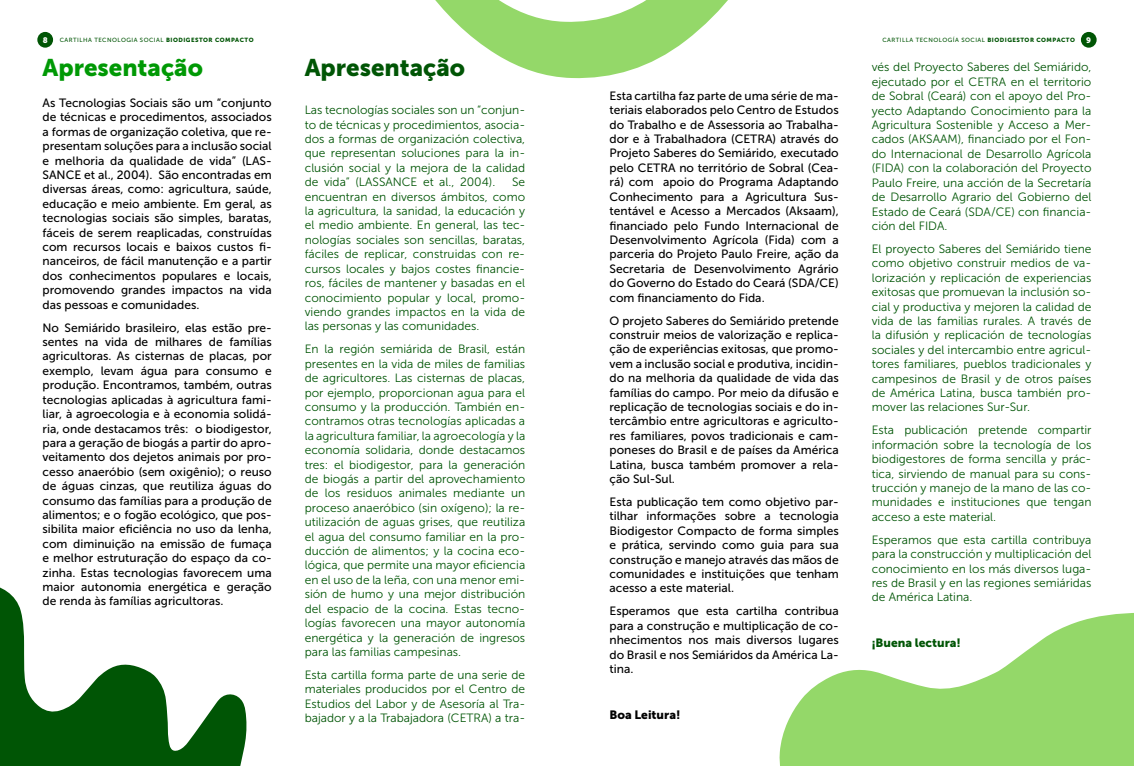
<style>
.page{position:relative;width:1134px;height:766px;background:#fff}
.page>*{position:absolute;margin:0;border:0;box-sizing:border-box;transform-origin:0 0}
.t1{font:24px "Museo Sans 900";color:#009905}
.t2{font:24px "Museo Sans 900";color:#005505}
.t3{font:12px/14.4px "Museo Sans 300";color:#005505;text-align:justify}
.t4{font:12px/14.4px "Museo Sans 500";color:#000;text-align:justify}
.t5{font:12px "Museo Sans 900";color:#005505}
.t6{font:12px "Museo Sans 900";color:#000}
.t7{font:8px "Museo Sans 900";color:#fff}
.t8{font:6px "Museo Sans 500";letter-spacing:.08em;color:#005505}
.s1{font-family:"Museo Sans 900"}
</style>
<div class="page">
<svg style="left:0;top:587px;width:247px;height:178px"></svg>
<svg style="left:435px;top:0;width:293px;height:79px"></svg>
<svg style="left:779px;top:613px;width:355px;height:152px;fill:#94d869"></svg>
<div style="left:37px;top:32px;width:16px;height:16px;background:#005505;border-radius:50%"></div>
<div style="left:1081px;top:32px;width:16px;height:16px;background:#005505;border-radius:50%"></div>
<p class="t7" style="left:43px;top:35px;width:6px">8</p>
<p class="t8" style="left:60px;top:37px;width:195px">CARTILHA TECNOLOGIA SOCIAL <span class="s1">BIODIGESTOR COMPACTO</span></p>
<p class="t8" style="left:882px;top:37px;width:194px">CARTILLA TECNOLOGÍA SOCIAL <span class="s1">BIODIGESTOR COMPACTO</span></p>
<p class="t7" style="left:1086px;top:35px;width:6px">9</p>
<h1 class="t1" style="left:43px;top:54px;width:162px">Apresentação</h1>
<h1 class="t2" style="left:305px;top:54px;width:162px">Apresentação</h1>
<p class="t4" style="left:43px;top:96px;width:231px">As Tecnologias Sociais são um “conjunto de técnicas e procedimentos, associados a formas de organização coletiva, que re&shy;presentam soluções para a inclusão social e melhoria da qualidade de vida” (LAS-SANCE et al., 2004). São encontradas em diversas áreas, como: agricultura, saúde, educação e meio ambiente. Em geral, as tecnologias sociais são simples, baratas, fáceis de serem reaplicadas, construídas com recursos locais e baixos custos fi&shy;nanceiros, de fácil manutenção e a partir dos conhecimentos populares e locais, promovendo grandes impactos na vida das pessoas e comunidades.</p>
<p class="t4" style="left:43px;top:320px;width:231px">No Semiárido brasileiro, elas estão pre&shy;sentes na vida de milhares de famílias agricultoras. As cisternas de placas, por exemplo, levam água para consumo e produção. Encontramos, também, outras tecnologias aplicadas à agricultura fami&shy;liar, à agroecologia e à economia solidá&shy;ria, onde destacamos três: o biodigestor, para a geração de biogás a partir do apro&shy;veitamento dos dejetos animais por pro&shy;cesso anaeróbio (sem oxigênio); o reuso de águas cinzas, que reutiliza águas do consumo das famílias para a produção de alimentos; e o fogão ecológico, que pos&shy;sibilita maior eficiência no uso da lenha, com diminuição na emissão de fumaça e melhor estruturação do espaço da co&shy;zinha. Estas tecnologias favorecem uma maior autonomia energética e geração de renda às famílias agricultoras.</p>
<p class="t3" style="left:305px;top:103px;width:222px">Las tecnologías sociales son un “conjun&shy;to de técnicas y procedimientos, asocia&shy;dos a formas de organización colectiva, que representan soluciones para la in&shy;clusión social y la mejora de la calidad de vida” (LASSANCE et al., 2004).</p>
<p class="t3" style="left:305px;top:175px;width:222px;text-indent:207px">Se encuentran en diversos ámbitos, como la agricultura, la sanidad, la educación y el medio ambiente. En general, las tec&shy;nologías sociales son sencillas, baratas, fáciles de replicar, construidas con re&shy;cursos locales y bajos costes financie&shy;ros, fáciles de mantener y basadas en el conocimiento popular y local, promo&shy;viendo grandes impactos en la vida de las personas y las comunidades.</p>
<p class="t3" style="left:305px;top:342px;width:222px">En la región semiárida de Brasil, están presentes en la vida de miles de familias de agricultores. Las cisternas de placas, por ejemplo, proporcionan agua para el consumo y la producción. También en&shy;contramos otras tecnologías aplicadas a la agricultura familiar, la agroecología y la economía solidaria, donde destacamos tres: el biodigestor, para la generación de biogás a partir del aprovechamiento de los residuos animales mediante un proceso anaeróbico (sin oxígeno); la re&shy;utilización de aguas grises, que reutiliza el agua del consumo familiar en la pro&shy;ducción de alimentos; y la cocina eco&shy;lógica, que permite una mayor eficiencia en el uso de la leña, con una menor emi&shy;sión de humo y una mejor distribución del espacio de la cocina. Estas tecno&shy;logías favorecen una mayor autonomía energética y la generación de ingresos para las familias campesinas.</p>
<p class="t3" style="left:305px;top:667px;width:222px">Esta cartilla forma parte de una serie de materiales producidos por el Centro de Estudios del Labor y de Asesoría al Tra&shy;bajador y a la Trabajadora (CETRA) a tra-</p>
<p class="t4" style="left:609px;top:88px;width:231px">Esta cartilha faz parte de uma série de ma&shy;teriais elaborados pelo Centro de Estudos do Trabalho e de Assessoria ao Trabalha&shy;dor e à Trabalhadora (CETRA) através do Projeto Saberes do Semiárido, executado pelo CETRA no território de Sobral (Cea&shy;rá) com apoio do Programa Adaptando Conhecimento para a Agricultura Sus&shy;tentável e Acesso a Mercados (Aksaam), financiado pelo Fundo Internacional de Desenvolvimento Agrícola (Fida) com a parceria do Projeto Paulo Freire, ação da Secretaria de Desenvolvimento Agrário do Governo do Estado do Ceará (SDA/CE) com financiamento do Fida.</p>
<p class="t4" style="left:609px;top:313px;width:231px">O projeto Saberes do Semiárido pretende construir meios de valorização e replica&shy;ção de experiências exitosas, que promo&shy;vem a inclusão social e produtiva, incidin&shy;do na melhoria da qualidade de vida das famílias do campo. Por meio da difusão e replicação de tecnologias sociais e do in&shy;tercâmbio entre agricultoras e agriculto&shy;res familiares, povos tradicionais e cam&shy;poneses do Brasil e de países da América Latina, busca também promover a rela&shy;ção Sul-Sul.</p>
<p class="t4" style="left:609px;top:494px;width:231px">Esta publicação tem como objetivo par&shy;tilhar informações sobre a tecnologia Biodigestor Compacto de forma simples e prática, servindo como guia para sua construção e manejo através das mãos de comunidades e instituições que tenham acesso a este material.</p>
<p class="t4" style="left:609px;top:604px;width:231px">Esperamos que esta cartilha contribua para a construção e multiplicação de co&shy;nhecimentos nos mais diversos lugares do Brasil e nos Semiáridos da América La&shy;tina.</p>
<p class="t6" style="left:609px;top:707px;width:72px">Boa Leitura!</p>
<p class="t3" style="left:872px;top:60px;width:221px">vés del Proyecto Saberes del Semiárido, ejecutado por el CETRA en el territorio de Sobral (Ceará) con el apoyo del Pro&shy;yecto Adaptando Conocimiento para la Agricultura Sostenible y Acceso a Mer&shy;cados (AKSAAM), financiado por el Fon&shy;do Internacional de Desarrollo Agrícola (FIDA) con la colaboración del Proyecto Paulo Freire, una acción de la Secretaría de Desarrollo Agrario del Gobierno del Estado de Ceará (SDA/CE) con financia&shy;ción del FIDA.</p>
<p class="t3" style="left:872px;top:241px;width:221px">El proyecto Saberes del Semiárido tiene como objetivo construir medios de va&shy;lorización y replicación de experiencias exitosas que promuevan la inclusión so&shy;cial y productiva y mejoren la calidad de vida de las familias rurales. A través de la difusión y replicación de tecnologías sociales y del intercambio entre agricul&shy;tores familiares, pueblos tradicionales y campesinos de Brasil y de otros países de América Latina, busca también pro&shy;mover las relaciones Sur-Sur.</p>
<p class="t3" style="left:872px;top:423px;width:221px">Esta publicación pretende compartir información sobre la tecnología de los biodigestores de forma sencilla y prác&shy;tica, sirviendo de manual para su cons&shy;trucción y manejo de la mano de las co&shy;munidades e instituciones que tengan acceso a este material.</p>
<p class="t3" style="left:872px;top:532px;width:221px">Esperamos que esta cartilla contribuya para la construcción y multiplicación del conocimiento en los más diversos luga&shy;res de Brasil y en las regiones semiáridas de América Latina.</p>
<p class="t5" style="left:872px;top:636px;width:91px">¡Buena lectura!</p>
</div>
